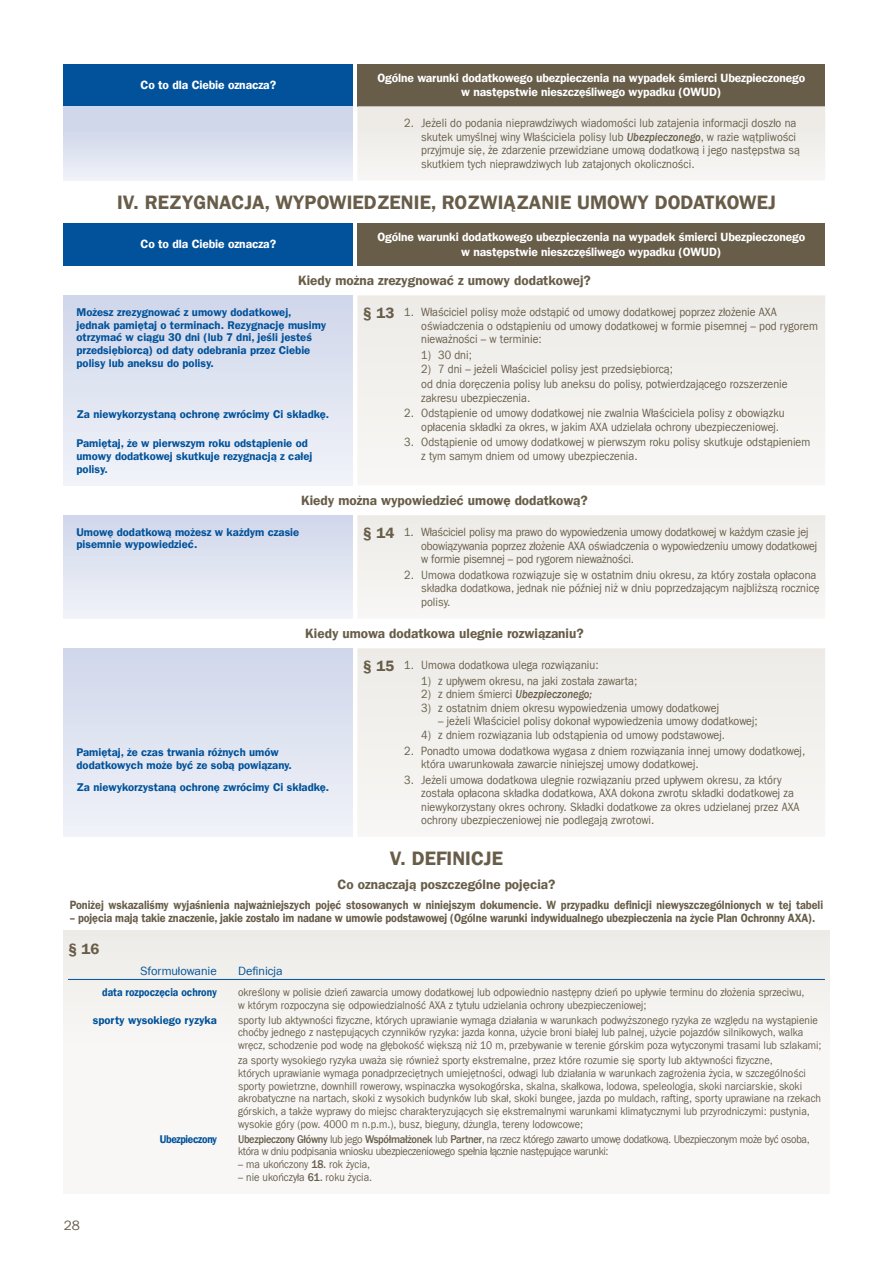
<style>
.page{position:relative;width:893px;height:1263px;background:#fff}
.page>*{position:absolute;margin:0;border:0;box-sizing:border-box;transform-origin:0 0}
.t1{font:19.5px "Franklin Gothic LT Com Dm";color:#685d49}
.t2{font:15px "Franklin Gothic LT Com Dm";color:#685d49}
.t3{font:13.5px "Franklin Gothic LT Com Dm";color:#685d49}
.t4{font:13.5px "Franklin Gothic LT Com";color:#685d49}
.t5{font:12px/13.5px "Franklin Gothic LT Com";color:#685d49;scale:.9 1}
.t6{font:12px "Franklin Gothic LT Com Dm";letter-spacing:-.01em;color:#685d49;scale:.9 1}
.t7{font:12px/14.4px "Franklin Gothic LT Com Dm";letter-spacing:-.01em;color:#fff;text-align:center}
.t8{font:12px "Franklin Gothic LT Com";color:#01529a}
.t9{font:11.25px/12.8px "Franklin Gothic LT Com";color:#685d49;scale:.9 1}
.t10{font:11.25px/12.8px "Franklin Gothic LT Com Dm";color:#01529a}
.t11{font:11.25px/12.8px "Franklin Gothic LT Com";letter-spacing:-.03em;color:#685d49;scale:.9 1}
.t12{font:11.25px "Franklin Gothic LT Com Dm";color:#01529a;scale:.9 1}
.t13{font:11.25px "Franklin Gothic LT Com Dm";letter-spacing:-.03em;color:#01529a;scale:.9 1}
.s1{font-weight:500;font-style:italic}
.s2{font-family:"Franklin Gothic LT Com Dm";font-size:15px}
.s3{font-weight:500}
</style>
<div class="page">
<div style="left:64px;top:64px;width:289px;height:42px;background:#01529a"></div>
<div style="left:357px;top:64px;width:468px;height:42px;background:#685d49"></div>
<div style="left:64px;top:106px;width:289px;height:75px;background:linear-gradient(to bottom,#c9d1e7,#edf0f7)"></div>
<svg style="left:357px;top:106px;width:468px;height:74px"></svg>
<div style="left:64px;top:223px;width:289px;height:43px;background:#01529a"></div>
<div style="left:357px;top:223px;width:468px;height:43px;background:#685d49"></div>
<div style="left:64px;top:295px;width:289px;height:190px;background:linear-gradient(to bottom,#cfd6ea,#f1f3f9)"></div>
<div style="left:357px;top:295px;width:468px;height:186px;background:#f2f1ee"></div>
<div style="left:64px;top:515px;width:289px;height:103px;background:linear-gradient(to bottom,#d0d7ea,#f1f3f9)"></div>
<div style="left:357px;top:515px;width:468px;height:99px;background:#f2f1ee"></div>
<div style="left:64px;top:648px;width:289px;height:189px;background:linear-gradient(to bottom,#d0d7ea,#f0f2f8)"></div>
<div style="left:357px;top:648px;width:468px;height:184px;background:#f2f1ee"></div>
<div style="left:64px;top:930px;width:765px;height:264px;background:linear-gradient(to right,#f5f4f2,#f5f4f2)"></div>
<hr style="left:68px;top:979px;width:757px;height:1px;background:#01529a">
<p class="t7" style="left:141px;top:78px;width:137px">Co to dla Ciebie oznacza?</p>
<p class="t7" style="left:377px;top:71px;width:429px">Ogólne warunki dodatkowego ubezpieczenia na wypadek śmierci Ubezpieczonego w następstwie nieszczęśliwego wypadku (OWUD)</p>
<p class="t5" style="left:421px;top:117px;width:422px;text-indent:-17px">2. Jeżeli do podania nieprawdziwych wiadomości lub zatajenia informacji doszło na skutek umyślnej winy Właściciela polisy lub <span class="s1">Ubezpieczonego</span>, w razie wątpliwości przyjmuje się, że zdarzenie przewidziane umową dodatkową i jego następstwa są skutkiem tych nieprawdziwych lub zatajonych okoliczności.</p>
<p class="t1" style="left:117px;top:190px;width:660px">IV. REZYGNACJA, WYPOWIEDZENIE, ROZWIĄZANIE UMOWY DODATKOWEJ</p>
<p class="t7" style="left:141px;top:237px;width:137px">Co to dla Ciebie oznacza?</p>
<p class="t7" style="left:377px;top:230px;width:429px">Ogólne warunki dodatkowego ubezpieczenia na wypadek śmierci Ubezpieczonego w następstwie nieszczęśliwego wypadku (OWUD)</p>
<p class="t3" style="left:298px;top:272px;width:294px">Kiedy można zrezygnować z umowy dodatkowej?</p>
<p class="t10" style="left:77px;top:306px;width:251px">Możesz zrezygnować z umowy dodatkowej, jednak pamiętaj o terminach. Rezygnację musimy otrzymać w ciągu 30 dni (lub 7 dni, jeśli jesteś przedsiębiorcą) od daty odebrania przez Ciebie polisy lub aneksu do polisy.</p>
<p class="t5" style="left:421px;top:306px;width:442px;text-indent:-58px"><span class="s2">§ 13</span> 1. Właściciel polisy może odstąpić od umowy dodatkowej poprzez złożenie AXA oświadczenia o odstąpieniu od umowy dodatkowej w formie pisemnej – pod rygorem nieważności – w terminie:</p>
<p class="t5" style="left:421px;top:348px;width:58px">1) 30 dni;</p>
<p class="t5" style="left:421px;top:361px;width:409px;line-height:15.6px">2) 7 dni – jeżeli Właściciel polisy jest przedsiębiorcą;<br>od dnia doręczenia polisy lub aneksu do polisy, potwierdzającego rozszerzenie</p>
<p class="t5" style="left:421px;top:391px;width:123px">zakresu ubezpieczenia.</p>
<p class="t5" style="left:421px;top:406px;width:405px;text-indent:-17px">2. Odstąpienie od umowy dodatkowej nie zwalnia Właściciela polisy z obowiązku opłacenia składki za okres, w jakim AXA udzielała ochrony ubezpieczeniowej.</p>
<p class="t5" style="left:421px;top:436px;width:434px;text-indent:-17px">3. Odstąpienie od umowy dodatkowej w pierwszym roku polisy skutkuje odstąpieniem z tym samym dniem od umowy ubezpieczenia.</p>
<p class="t3" style="left:301px;top:492px;width:288px">Kiedy można wypowiedzieć umowę dodatkową?</p>
<p class="t10" style="left:77px;top:408px;width:254px">Za niewykorzystaną ochronę zwrócimy Ci składkę.</p>
<p class="t10" style="left:77px;top:437px;width:237px">Pamiętaj, że w pierwszym roku odstąpienie od umowy dodatkowej skutkuje rezygnacją z całej polisy.</p>
<p class="t10" style="left:77px;top:525px;width:224px">Umowę dodatkową możesz w każdym czasie pisemnie wypowiedzieć.</p>
<p class="t5" style="left:421px;top:525px;width:442px;text-indent:-58px"><span class="s2">§ 14</span> 1. Właściciel polisy ma prawo do wypowiedzenia umowy dodatkowej w każdym czasie jej obowiązywania poprzez złożenie AXA oświadczenia o wypowiedzeniu umowy dodatkowej w formie pisemnej – pod rygorem nieważności.</p>
<p class="t5" style="left:421px;top:568px;width:444px;text-indent:-17px">2. Umowa dodatkowa rozwiązuje się w ostatnim dniu okresu, za który została opłacona składka dodatkowa, jednak nie później niż w dniu poprzedzającym najbliższą rocznicę polisy.</p>
<p class="t3" style="left:305px;top:625px;width:280px">Kiedy umowa dodatkowa ulegnie rozwiązaniu?</p>
<p class="t5" style="left:363px;top:658px;width:263px"><span class="s2">§ 15</span> 1. Umowa dodatkowa ulega rozwiązaniu:</p>
<p class="t5" style="left:421px;top:674px;width:242px">1) z upływem okresu, na jaki została zawarta;</p>
<p class="t5" style="left:421px;top:688px;width:192px">2) z dniem śmierci <span class="s1">Ubezpieczonego;</span></p>
<p class="t5" style="left:421px;top:701px;width:332px">3) z ostatnim dniem okresu wypowiedzenia umowy dodatkowej</p>
<p class="t5" style="left:438px;top:715px;width:356px">– jeżeli Właściciel polisy dokonał wypowiedzenia umowy dodatkowej;</p>
<p class="t5" style="left:421px;top:728px;width:339px">4) z dniem rozwiązania lub odstąpienia od umowy podstawowej.</p>
<p class="t5" style="left:421px;top:744px;width:428px;text-indent:-17px">2. Ponadto umowa dodatkowa wygasa z dniem rozwiązania innej umowy dodatkowej, która uwarunkowała zawarcie niniejszej umowy dodatkowej.</p>
<p class="t5" style="left:421px;top:773px;width:422px;text-indent:-17px">3. Jeżeli umowa dodatkowa ulegnie rozwiązaniu przed upływem okresu, za który została opłacona składka dodatkowa, AXA dokona zwrotu składki dodatkowej za niewykorzystany okres ochrony. Składki dodatkowe za okres udzielanej przez AXA ochrony ubezpieczeniowej nie podlegają zwrotowi.</p>
<p class="t1" style="left:390px;top:847px;width:115px">V. DEFINICJE</p>
<p class="t3" style="left:338px;top:876px;width:219px">Co oznaczają poszczególne pojęcia?</p>
<p class="t6" style="left:70px;top:897px;width:839px">Poniżej wskazaliśmy wyjaśnienia najważniejszych pojęć stosowanych w niniejszym dokumencie. W przypadku definicji niewyszczególnionych w tej tabeli</p>
<p class="t6" style="left:70px;top:911px;width:830px">– pojęcia mają takie znaczenie, jakie zostało im nadane w umowie podstawowej (Ogólne warunki indywidualnego ubezpieczenia na życie Plan Ochronny AXA).</p>
<p class="t2" style="left:68px;top:939px;width:33px">§ 16</p>
<p class="t8" style="left:140px;top:964px;width:78px">Sformułowanie</p>
<p class="t8" style="left:238px;top:964px;width:46px">Definicja</p>
<p class="t12" style="left:102px;top:985px;width:129px">data rozpoczęcia ochrony</p>
<p class="t9" style="left:238px;top:986px;width:631px">określony w polisie dzień zawarcia umowy dodatkowej lub odpowiednio następny dzień po upływie terminu do złożenia sprzeciwu, w którym rozpoczyna się odpowiedzialność AXA z tytułu udzielania ochrony ubezpieczeniowej;</p>
<p class="t10" style="left:93px;top:1013px;width:125px">sporty wysokiego ryzyka</p>
<p class="t9" style="left:238px;top:1013px;width:650px">sporty lub aktywności fizyczne, których uprawianie wymaga działania w warunkach podwyższonego ryzyka ze względu na wystąpienie choćby jednego z następujących czynników ryzyka: jazda konna, użycie broni białej lub palnej, użycie pojazdów silnikowych, walka wręcz, schodzenie pod wodę na głębokość większą niż 10 m, przebywanie w terenie górskim poza wytyczonymi trasami lub szlakami;</p>
<p class="t9" style="left:238px;top:1054px;width:649px">za sporty wysokiego ryzyka uważa się również sporty ekstremalne, przez które rozumie się sporty lub aktywności fizyczne,<br>których uprawianie wymaga ponadprzeciętnych umiejętności, odwagi lub działania w warunkach zagrożenia życia, w szczególności sporty powietrzne, downhill rowerowy, wspinaczka wysokogórska, skalna, skałkowa, lodowa, speleologia, skoki narciarskie, skoki akrobatyczne na nartach, skoki z wysokich budynków lub skał, skoki bungee, jazda po muldach, rafting, sporty uprawiane na rzekach górskich, a także wyprawy do miejsc charakteryzujących się ekstremalnymi warunkami klimatycznymi lub przyrodniczymi: pustynia, wysokie góry (pow. 4000 m n.p.m.), busz, bieguny, dżungla, tereny lodowcowe;</p>
<p class="t13" style="left:160px;top:1132px;width:65px">Ubezpieczony</p>
<p class="t11" style="left:238px;top:1132px;width:637px"><span class="s3">Ubezpieczony Główny</span> lub jego <span class="s3">Współmałżonek</span> lub <span class="s3">Partner</span>, na rzecz którego zawarto umowę dodatkową. Ubezpieczonym może być osoba, która w dniu podpisania wniosku ubezpieczeniowego spełnia łącznie następujące warunki:</p>
<p class="t9" style="left:238px;top:1158px;width:148px">– ma ukończony <span class="s3">18.</span> rok życia,</p>
<p class="t9" style="left:238px;top:1171px;width:150px">– nie ukończyła <span class="s3">61.</span> roku życia.</p>
<p class="t10" style="left:77px;top:746px;width:217px">Pamiętaj, że czas trwania różnych umów dodatkowych może być ze sobą powiązany.</p>
<p class="t10" style="left:77px;top:780px;width:254px">Za niewykorzystaną ochronę zwrócimy Ci składkę.</p>
<p class="t4" style="left:64px;top:1217px;width:18px">28</p>
</div>
